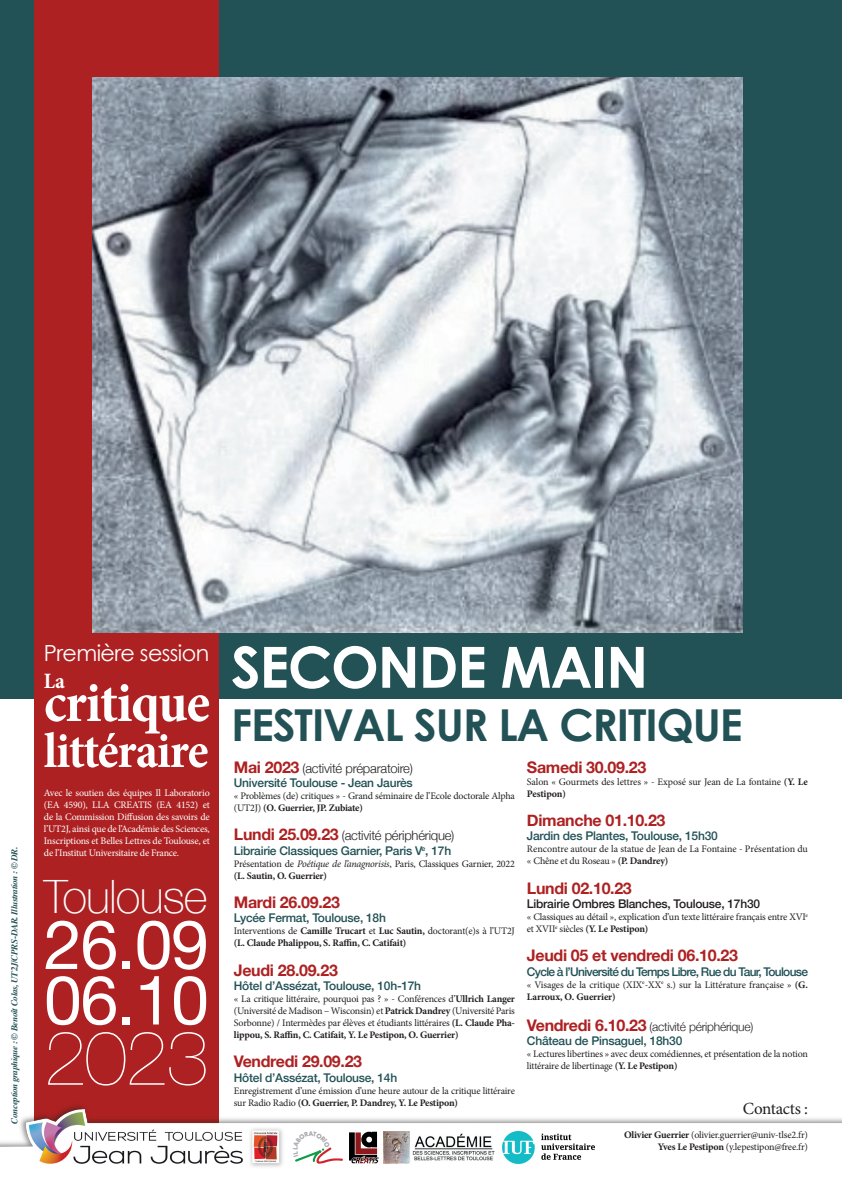
<style>
.page{position:relative;width:842px;height:1191px;background:#fff}
.page>*{position:absolute;margin:0;border:0;box-sizing:border-box;transform-origin:0 0}
.t1{font:200 76.1px "Helvetica Neue";color:#fff}
.t2{font:68.2px "Helvetica Neue";letter-spacing:-.02em;color:#fff}
.t3{font:700 condensed 57.1px "Minion Pro";letter-spacing:-.02em;color:#fff}
.t4{font:700 56.8px "Century Gothic";letter-spacing:-.02em;color:#fff}
.t5{font:700 condensed 50.7px "Minion Pro";letter-spacing:-.025em;color:#fff}
.t6{font:100 46px "Helvetica Neue";letter-spacing:-.02em;color:#fff}
.t7{font:700 44px "Century Gothic";letter-spacing:-.025em;color:#225156}
.t8{font:22.2px "Century Gothic";letter-spacing:-.025em;color:#fff}
.t9{font:700 condensed 22.2px "Minion Pro";color:#fff}
.t10{font:17px "Minion Pro";letter-spacing:-.02em;color:#231f20}
.t11{font:700 16px "Helvetica Neue";letter-spacing:-.02em;color:#ae2122}
.t12{font:300 13px "Helvetica Neue";letter-spacing:-.02em;color:#231f20}
.t13{font:500 12px "Helvetica Neue";letter-spacing:-.02em;color:#225156}
.t14{font:500 12px "Helvetica Neue";letter-spacing:-.06em;color:#225156}
.t15{font:500 12px "Helvetica Neue";letter-spacing:-.02em;color:#231f20}
.t16{font:300 12px "Helvetica Neue";letter-spacing:-.02em;color:#231f20}
.t17{font:10px/12px "Minion Pro";letter-spacing:-.02em;color:#231f20}
.t18{font:10px/12px "Minion Pro";letter-spacing:-.025em;color:#fff;text-align:justify}
.t19{font:700 10px/12px "Minion Pro";letter-spacing:-.02em;color:#231f20}
.t20{font:italic 700 9px "Times";letter-spacing:-.03em;color:#225156}
.s1{font-weight:700;font-size:16px;color:#ae2122}
.s2{font-weight:700}
.s3{font-style:italic}
.s4{font-weight:400}
</style>
<div class="page">
<div style="left:0;top:0;width:842px;height:698px;background:#225156"></div>
<div style="left:34px;top:0;width:184px;height:1191px;background:#ae2122"></div>
<img style="left:0;top:1101px;width:842px;height:90px">
<img style="left:93px;top:78px;width:649px;height:554px">
<svg style="left:349px;top:1131px;width:30px;height:32px"></svg>
<img style="left:384px;top:1131px;width:113px;height:32px">
<img style="left:502px;top:1131px;width:93px;height:32px">
<svg style="left:293px;top:1131px;width:50px;height:33px"></svg>
<p class="t20" style="left:9px;top:1123px;width:279px;rotate:-90deg">Conception graphique : © Benoît Colas, UT2J/CPRS-DAR. Illustration : © DR.</p>
<p class="t8" style="left:44px;top:639px;width:167px">Première session</p>
<p class="t9" style="left:44px;top:665px;width:23px">La</p>
<p class="t3" style="left:44px;top:663px;width:168px">critique</p>
<p class="t5" style="left:44px;top:716px;width:166px">littéraire</p>
<p class="t18" style="left:44px;top:786px;width:167px">Avec le soutien des équipes Il Laboratorio (EA 4590), LLA CREATIS (EA 4152) et de la Commission Diffusion des savoirs de l’UT2J, ainsi que de l’Académie des Sciences, Inscriptions et Belles Lettres de Toulouse, et de l’Institut Universitaire de France.</p>
<p class="t6" style="left:44px;top:862px;width:165px">Toulouse</p>
<p class="t2" style="left:44px;top:895px;width:167px">26.09</p>
<p class="t2" style="left:44px;top:951px;width:167px">06.10</p>
<p class="t1" style="left:44px;top:998px;width:166px">2023</p>
<p class="t4" style="left:231px;top:631px;width:419px">SECONDE MAIN</p>
<p class="t7" style="left:231px;top:697px;width:513px">FESTIVAL SUR LA CRITIQUE</p>
<p class="t12" style="left:234px;top:757px;width:181px"><span class="s1">Mai 2023</span> (activité préparatoire)</p>
<p class="t13" style="left:234px;top:773px;width:180px">Université Toulouse - Jean Jaurès</p>
<p class="t17" style="left:234px;top:790px;width:283px">« Problèmes (de) critiques » - Grand séminaire de l’Ecole doctorale Alpha (UT2J) <span class="s2">(O. Guerrier, JP. Zubiate)</span></p>
<p class="t12" style="left:234px;top:825px;width:222px"><span class="s1">Lundi 25.09.23</span> (activité périphérique)</p>
<p class="t13" style="left:234px;top:841px;width:219px">Librairie Classiques Garnier, Paris V<sup>e</sup>, 17h</p>
<p class="t17" style="left:234px;top:857px;width:283px">Présentation de <span class="s3">Poétique de l’anagnorisis</span>, Paris, Classiques Garnier, 2022 <span class="s2">(L. Sautin, O. Guerrier)</span></p>
<p class="t11" style="left:234px;top:889px;width:108px">Mardi 26.09.23</p>
<p class="t13" style="left:234px;top:908px;width:154px">Lycée Fermat, Toulouse, 18h</p>
<p class="t19" style="left:234px;top:925px;width:283px"><span class="s4">Interventions de</span> Camille Trucart <span class="s4">et</span> Luc Sautin, <span class="s4">doctorant(e)s à l’UT2J </span>(L. Claude Phalippou, S. Raffin, C. Catifait)</p>
<p class="t11" style="left:234px;top:957px;width:106px">Jeudi 28.09.23</p>
<p class="t13" style="left:234px;top:976px;width:189px">Hôtel d’Assézat, Toulouse, 10h-17h</p>
<p class="t17" style="left:234px;top:993px;width:283px;text-align:justify">« La critique littéraire, pourquoi pas ? » - Conférences d’<span class="s2">Ullrich Langer </span>(Université de Madison – Wisconsin) et <span class="s2">Patrick Dandrey</span> (Université Paris Sorbonne) / Intermèdes par élèves et étudiants littéraires <span class="s2">(L. Claude Pha&shy;lippou, S. Raffin, C. Catifait, Y. Le Pestipon, O. Guerrier)</span></p>
<p class="t11" style="left:234px;top:1049px;width:130px">Vendredi 29.09.23</p>
<p class="t13" style="left:234px;top:1067px;width:165px">Hôtel d’Assézat, Toulouse, 14h</p>
<p class="t17" style="left:234px;top:1084px;width:283px">Enregistrement d’une émission d’une heure autour de la critique littéraire sur Radio Radio <span class="s2">(O. Guerrier, P. Dandrey, Y. Le Pestipon)</span></p>
<p class="t11" style="left:527px;top:754px;width:121px">Samedi 30.09.23</p>
<p class="t17" style="left:527px;top:775px;width:283px">Salon « Gourmets des lettres » - Exposé sur Jean de La fontaine <span class="s2">(Y. Le<br>Pestipon)</span></p>
<p class="t11" style="left:527px;top:807px;width:140px">Dimanche 01.10.23</p>
<p class="t13" style="left:527px;top:826px;width:192px">Jardin des Plantes, Toulouse, 15h30</p>
<p class="t17" style="left:527px;top:843px;width:282px">Rencontre autour de la statue de Jean de La Fontaine - Présentation du « Chêne et du Roseau » <span class="s2">(P. Dandrey)</span></p>
<p class="t11" style="left:527px;top:875px;width:106px">Lundi 02.10.23</p>
<p class="t15" style="left:527px;top:894px;width:235px">Librairie Ombres Blanches, Toulouse, 17h30</p>
<p class="t17" style="left:527px;top:911px;width:283px">« Classiques au détail », explication d’un texte littéraire français entre XVI<sup>e </sup>et XVII<sup>e</sup> siècles <span class="s2">(Y. Le Pestipon)</span></p>
<p class="t11" style="left:527px;top:943px;width:212px">Jeudi 05 et vendredi 06.10.23</p>
<p class="t14" style="left:527px;top:961px;width:283px">Cycle à l’Université du Temps Libre, Rue du Taur, Toulouse</p>
<p class="t17" style="left:527px;top:978px;width:283px">« Visages de la critique (XIX<sup>e</sup>-XX<sup>e</sup> s.) sur la Littérature française » <span class="s2">(G.<br>Larroux, O. Guerrier)</span></p>
<p class="t16" style="left:527px;top:1016px;width:228px"><span class="s1">Vendredi 6.10.23</span> (activité périphérique)</p>
<p class="t13" style="left:527px;top:1031px;width:157px">Château de Pinsaguel, 18h30</p>
<p class="t17" style="left:527px;top:1048px;width:283px">« Lectures libertines » avec deux comédiennes, et présentation de la notion littéraire de libertinage <span class="s2">(Y. Le Pestipon)</span></p>
<p class="t10" style="left:743px;top:1096px;width:67px">Contacts :</p>
<p class="t17" style="left:624px;top:1128px;width:185px"><span class="s2">Olivier Guerrier</span> (olivier.guerrier@univ-tlse2.fr)</p>
<p class="t17" style="left:658px;top:1140px;width:152px"><span class="s2">Yves Le Pestipon</span> (y.lepestipon@free.fr)</p>
</div>
